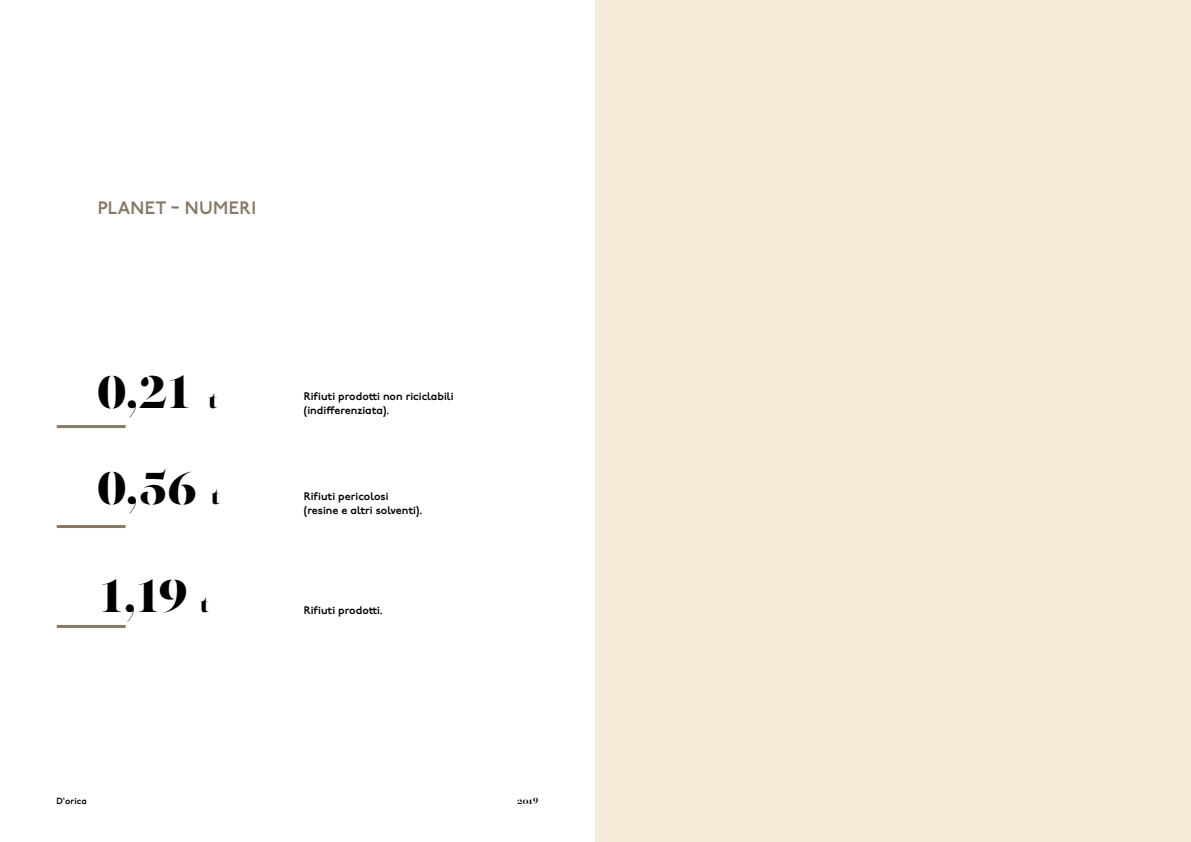
<style>
.page{position:relative;width:1191px;height:842px;background:#fff}
.page>*{position:absolute;margin:0;border:0;box-sizing:border-box;transform-origin:0 0}
.t1{font:900 48px "PF Regal Stencil Pro";color:#000}
.t2{font:600 18px "P22 Underground Pro";letter-spacing:.02em;color:#897866}
.t3{font:600 11px/14px "P22 Underground Pro";color:#000}
.t4{font:700 10px "PF Regal Stencil Pro";color:#000}
.t5{font:600 9px "P22 Underground Pro";letter-spacing:.015em;color:#000}
.s1{font-size:24px}
</style>
<div class="page">
<div style="left:595px;top:0;width:596px;height:842px;background:#f4ead7"></div>
<hr style="left:57px;top:425px;width:69px;height:3px;background:#897866">
<hr style="left:57px;top:525px;width:69px;height:3px;background:#897866">
<hr style="left:57px;top:625px;width:69px;height:3px;background:#897866">
<h2 class="t2" style="left:97px;top:195px;width:160px">PLANET – NUMERI</h2>
<h1 class="t1" style="left:97px;top:362px;width:121px">0,21 <span class="s1">t</span></h1>
<h1 class="t1" style="left:97px;top:458px;width:124px">0,56 <span class="s1">t</span></h1>
<h1 class="t1" style="left:97px;top:566px;width:113px">1,19 <span class="s1">t</span></h1>
<p class="t3" style="left:304px;top:389px;width:151px">Rifiuti prodotti non riciclabili (indifferenziata).</p>
<p class="t3" style="left:304px;top:489px;width:120px">Rifiuti pericolosi (resine e altri solventi).</p>
<p class="t3" style="left:304px;top:603px;width:81px">Rifiuti prodotti.</p>
<p class="t5" style="left:56px;top:794px;width:32px">D'orica</p>
<p class="t4" style="left:517px;top:795px;width:23px">2019</p>
</div>
